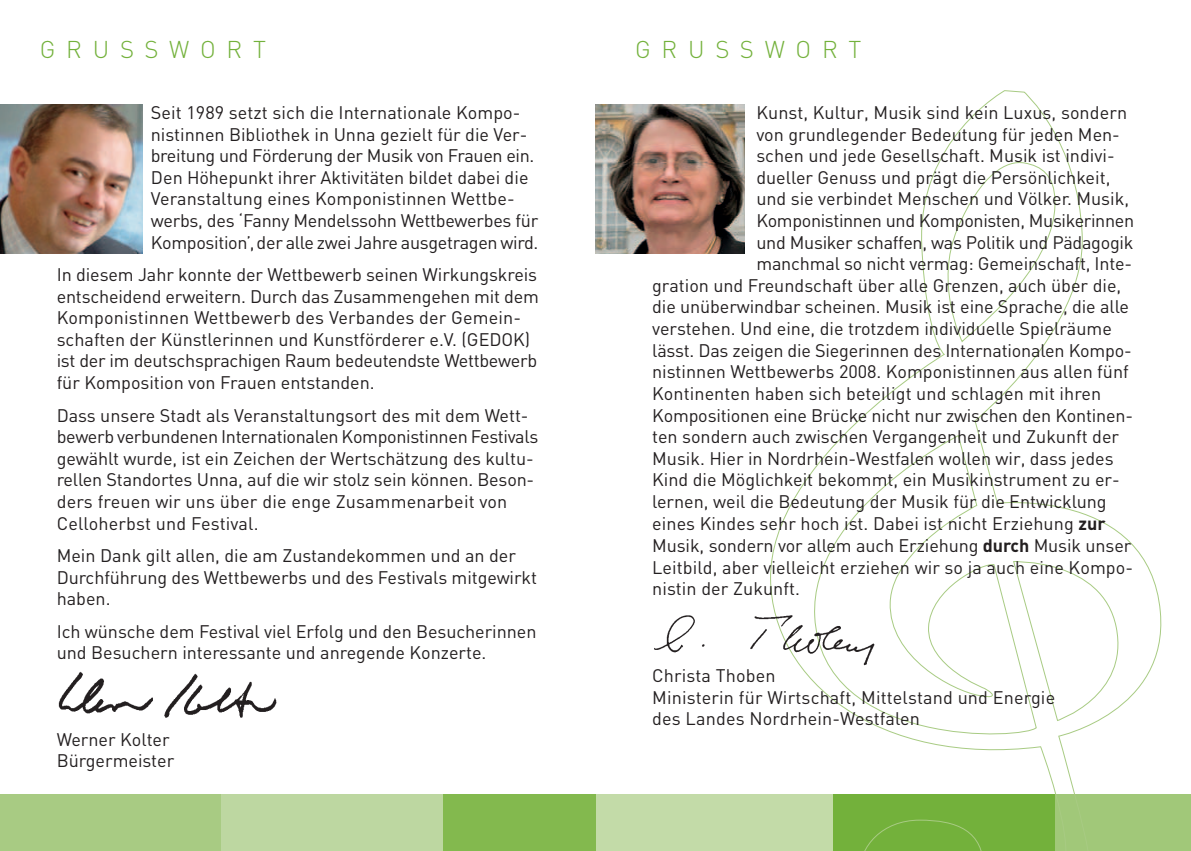
<style>
.page{position:relative;width:1191px;height:851px;background:#fff}
.page>*{position:absolute;margin:0;border:0;box-sizing:border-box;transform-origin:0 0}
.t1{font:300 24px "DIN";letter-spacing:.45em;color:#73b13b}
.t2{font:18px/21.6px "DIN";color:#231f20}
.t3{font:18px "DIN";letter-spacing:-.02em;color:#231f20}
.s1{font-weight:700}
</style>
<div class="page">
<div style="left:1054px;top:794px;width:137px;height:56px;background:#a1c879"></div>
<div style="left:595px;top:794px;width:238px;height:56px;background:#c3dba8"></div>
<svg style="left:770px;top:90px;width:392px;height:760px"></svg>
<svg style="left:809px;top:435px;width:227px;height:313px"></svg>
<svg style="left:1013px;top:558px;width:117px;height:163px"></svg>
<svg style="left:934px;top:159px;width:123px;height:183px"></svg>
<img style="left:654px;top:614px;width:220px;height:51px">
<img style="left:595px;top:105px;width:149px;height:149px">
<div style="left:442px;top:794px;width:153px;height:56px;background:#83b94e"></div>
<div style="left:0;top:794px;width:221px;height:56px;background:#a8cb83"></div>
<div style="left:221px;top:794px;width:221px;height:56px;background:#bdd7a1"></div>
<img style="left:58px;top:671px;width:219px;height:47px">
<img style="left:0;top:105px;width:143px;height:149px">
<h1 class="t1" style="left:40px;top:41px;width:228px">GRUSSWORT</h1>
<h1 class="t1" style="left:635px;top:41px;width:228px">GRUSSWORT</h1>
<p class="t2" style="left:151px;top:104px;width:389px">Seit 1989 setzt sich die Internationale Kompo&shy;nistinnen Bibliothek in Unna gezielt für die Ver - breitung und Förderung der Musik von Frauen ein.<br>Den Höhepunkt ihrer Aktivitäten bildet dabei die Veranstaltung eines Komponistinnen Wettbe&shy;werbs, des ‘Fanny Mendelssohn Wettbewerbes für Kompo sition’,der alle zwei Jahre ausgetragen wird.</p>
<p class="t2" style="left:57px;top:266px;width:484px">In diesem Jahr konnte der Wettbewerb seinen Wirkungskreis entscheidend erweitern. Durch das Zusammen gehen mit dem Komponistinnen Wettbewerb des Verban des der Gemein&shy;schaften der Künstlerinnen und Kunstförderer e.V. (GEDOK) ist der im deutschsprachigen Raum bedeutendste Wettbewerb für Kom position von Frauen entstanden.</p>
<p class="t2" style="left:57px;top:406px;width:483px">Dass unsere Stadt als Veranstaltungsort des mit dem Wett&shy;bewerb verbundenen Internationalen Komponistinnen Festivals gewählt wurde, ist ein Zeichen der Wertschätzung des kultu&shy;rellen Standortes Unna, auf die wir stolz sein können. Beson&shy;ders freuen wir uns über die enge Zusammenarbeit von Celloherbst und Festival.</p>
<p class="t2" style="left:57px;top:546px;width:482px">Mein Dank gilt allen, die am Zustandekommen und an der<br>Durchführung des Wettbewerbs und des Festivals mitgewirkt haben.</p>
<p class="t2" style="left:57px;top:622px;width:481px">Ich wünsche dem Festival viel Erfolg und den Besucherinnen und Besuchern interessante und anregende Konzerte.</p>
<p class="t2" style="left:57px;top:730px;width:119px">Werner Kolter<br>Bürgermeister</p>
<p class="t2" style="left:756px;top:104px;width:372px">Kunst, Kultur, Musik sind kein Luxus, sondern</p>
<p class="t2" style="left:756px;top:125px;width:365px">von grundlegender Bedeutung für jeden Men-</p>
<p class="t2" style="left:756px;top:147px;width:360px">schen und jede Gesellschaft. Musik ist indivi-</p>
<p class="t2" style="left:756px;top:168px;width:355px">dueller Genuss und prägt die Persönlichkeit,</p>
<p class="t2" style="left:756px;top:190px;width:374px">und sie verbindet Menschen und Völker. Musik,</p>
<p class="t3" style="left:756px;top:214px;width:379px">Komponistinnen und Komponisten, Musikerinnen</p>
<p class="t2" style="left:756px;top:233px;width:378px">und Musiker schaffen, was Politik und Pädagogik</p>
<p class="t2" style="left:756px;top:255px;width:377px">manchmal so nicht vermag: Gemeinschaft, Inte-</p>
<p class="t2" style="left:652px;top:276px;width:470px">gration und Freundschaft über alle Grenzen, auch über die,</p>
<p class="t2" style="left:652px;top:298px;width:478px">die unüberwindbar scheinen. Musik ist eine Sprache, die alle</p>
<p class="t2" style="left:652px;top:320px;width:461px">verstehen. Und eine, die trotzdem individuelle Spielräume</p>
<p class="t2" style="left:652px;top:341px;width:481px">lässt. Das zeigen die Siegerinnen des Inter nationalen Kompo-</p>
<p class="t2" style="left:652px;top:363px;width:478px">nistinnen Wettbewerbs 2008. Komponistinnen aus allen fünf</p>
<p class="t2" style="left:652px;top:384px;width:450px">Kontinenten haben sich beteiligt und schlagen mit ihren</p>
<p class="t2" style="left:652px;top:406px;width:482px">Kompositionen eine Brücke nicht nur zwischen den Konti nen-</p>
<p class="t2" style="left:652px;top:428px;width:468px">ten sondern auch zwischen Vergangenheit und Zukunft der</p>
<p class="t2" style="left:652px;top:449px;width:463px">Musik. Hier in Nordrhein-Westfalen wollen wir, dass jedes</p>
<p class="t2" style="left:652px;top:471px;width:469px">Kind die Möglich keit bekommt, ein Musikinstrument zu er-</p>
<p class="t2" style="left:652px;top:492px;width:456px">lernen, weil die Bedeutung der Musik für die Entwicklung</p>
<p class="t2" style="left:652px;top:515px;width:455px">eines Kindes sehr hoch ist. Dabei ist nicht Erziehung <span class="s1">zur</span></p>
<p class="t2" style="left:652px;top:537px;width:481px">Musik, sondern vor allem auch Erziehung <span class="s1">durch</span> Musik unser</p>
<p class="t2" style="left:652px;top:558px;width:482px">Leitbild, aber vielleicht erziehen wir so ja auch eine Kompo-</p>
<p class="t2" style="left:652px;top:580px;width:149px">nistin der Zukunft.</p>
<p class="t2" style="left:652px;top:666px;width:404px">Christa Thoben<br>Ministerin für Wirtschaft, Mittelstand und Energie des Landes Nordrhein-Westfalen</p>
</div>
